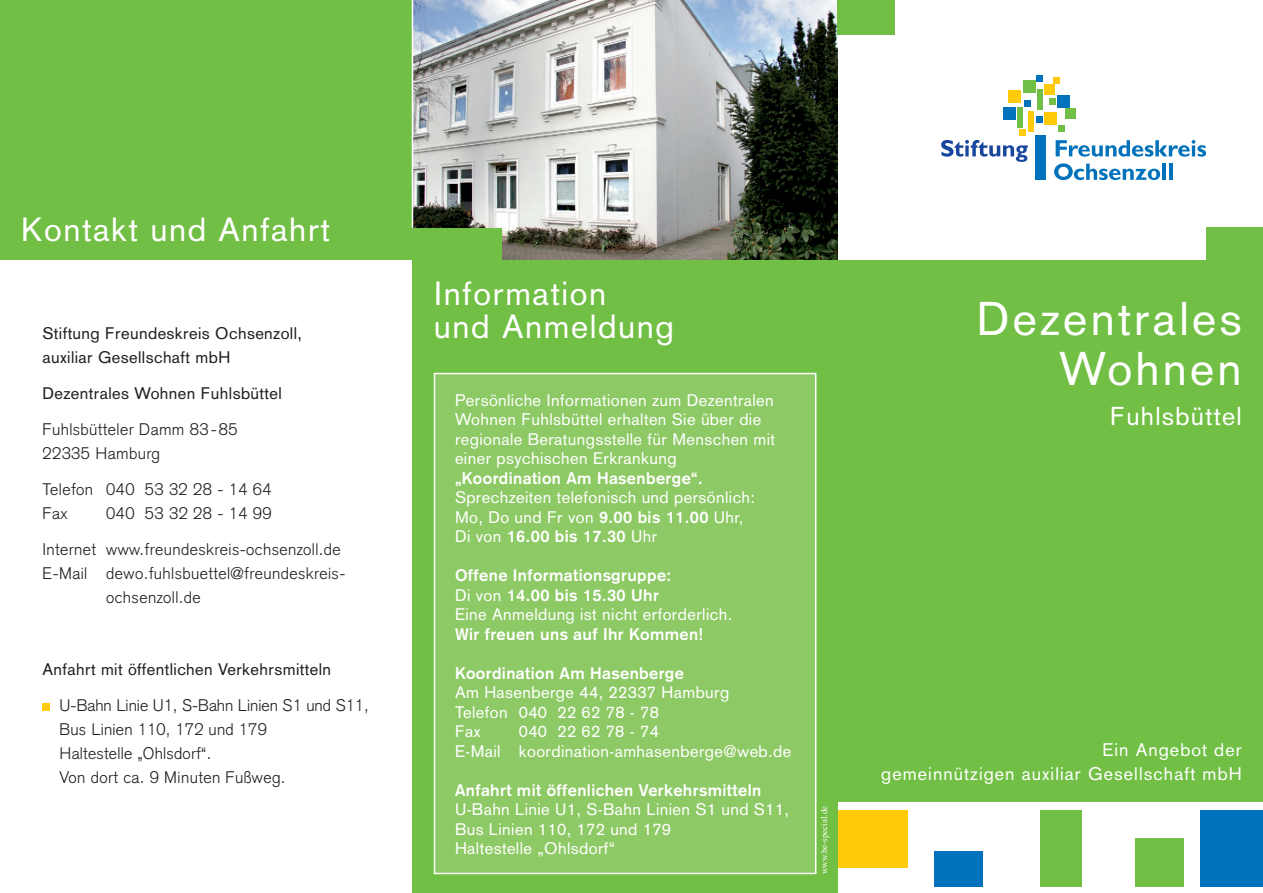
<style>
.page{position:relative;width:1263px;height:893px;background:#fff}
.page>*{position:absolute;margin:0;border:0;box-sizing:border-box;transform-origin:0 0}
.t1{font:46.5px/49.5px "Akzidenz Grotesk";letter-spacing:.07em;color:#fff;text-align:right}
.t2{font:33px/33px "Akzidenz Grotesk";letter-spacing:.05em;color:#fff}
.t3{font:25.5px "Akzidenz Grotesk";letter-spacing:.05em;color:#fff}
.t4{font:18px/24px "Akzidenz Grotesk";letter-spacing:.06em;color:#fff;text-align:right}
.t5{font:16.5px/19.5px "Akzidenz Grotesk";letter-spacing:.025em;color:#fff}
.t6{font:300 16.5px/24px "Akzidenz Grotesk";letter-spacing:.025em;color:#231f20}
.t7{font:700 16.5px/19.5px "Akzidenz Grotesk";letter-spacing:.025em;color:#fff}
.t8{font:16.5px/24px "Akzidenz Grotesk";letter-spacing:.025em;color:#231f20}
.t9{font:9px "Times";color:#fff}
.s1{font-weight:700}
.s2{font-weight:400}
</style>
<div class="page">
<div style="left:412px;top:228px;width:426px;height:665px;background:#71bf44"></div>
<div style="left:838px;top:228px;width:425px;height:574px;background:#71bf44"></div>
<div style="left:0;top:0;width:417px;height:260px;background:#71bf44"></div>
<div style="left:1028px;top:111px;width:5px;height:20px;background:#feca0a"></div>
<div style="left:1035px;top:135px;width:11px;height:45px;background:#0072bc"></div>
<div style="left:1037px;top:89px;width:5px;height:20px;background:#71bf44"></div>
<div style="left:1057px;top:95px;width:12px;height:12px;background:#0072bc"></div>
<svg style="left:1054px;top:77px;width:6px;height:6px"></svg>
<div style="left:1008px;top:90px;width:12px;height:12px;background:#feca0a"></div>
<div style="left:1045px;top:85px;width:10px;height:10px;background:#feca0a"></div>
<div style="left:1023px;top:80px;width:12px;height:13px;background:#71bf44"></div>
<div style="left:1044px;top:113px;width:12px;height:12px;background:#feca0a"></div>
<svg style="left:1024px;top:100px;width:6px;height:6px"></svg>
<svg style="left:1036px;top:117px;width:6px;height:6px"></svg>
<svg style="left:1058px;top:125px;width:6px;height:6px"></svg>
<div style="left:1065px;top:109px;width:10px;height:10px;background:#71bf44"></div>
<div style="left:1017px;top:108px;width:5px;height:20px;background:#71bf44"></div>
<svg style="left:1036px;top:75px;width:6px;height:6px"></svg>
<div style="left:1003px;top:108px;width:12px;height:12px;background:#0072bc"></div>
<svg style="left:1049px;top:99px;width:6px;height:6px"></svg>
<svg style="left:941px;top:130px;width:87px;height:32px"></svg>
<svg style="left:1056px;top:140px;width:150px;height:17px"></svg>
<svg style="left:1054px;top:163px;width:106px;height:17px"></svg>
<hr style="left:1162px;top:164px;width:4px;height:16px;background:#0072bc">
<hr style="left:1169px;top:164px;width:3px;height:16px;background:#0072bc">
<img style="left:413px;top:0;width:425px;height:260px">
<div style="left:406px;top:228px;width:95px;height:32px;background:#71bf44"></div>
<hr style="left:412px;top:0;width:1px;height:228px;background:#fff">
<div style="left:43px;top:703px;width:7px;height:7px;background:#feca0a"></div>
<div style="left:1040px;top:810px;width:41px;height:77px;background:#71bf44"></div>
<div style="left:1200px;top:810px;width:63px;height:77px;background:#0072bc"></div>
<div style="left:838px;top:810px;width:69px;height:58px;background:#feca0a"></div>
<div style="left:935px;top:852px;width:48px;height:35px;background:#0072bc"></div>
<div style="left:1135px;top:838px;width:48px;height:48px;background:#71bf44"></div>
<div style="left:435px;top:374px;width:380px;height:499px;background:#8dc964"></div>
<div style="left:434px;top:373px;width:382px;height:501px;border:2px solid #fff"></div>
<div style="left:838px;top:0;width:57px;height:34px;background:#71bf44"></div>
<div style="left:838px;top:224px;width:367px;height:36px;background:#fff"></div>
<h2 class="t2" style="left:21px;top:216px;width:310px">Kontakt und Anfahrt</h2>
<p class="t8" style="left:43px;top:322px;width:261px">Stiftung Freundeskreis Ochsenzoll, auxiliar Gesellschaft mbH</p>
<p class="t8" style="left:43px;top:382px;width:241px">Dezentrales Wohnen Fuhlsbüttel</p>
<p class="t6" style="left:43px;top:419px;width:197px">Fuhlsbütteler Damm 83-85<br>22335 Hamburg</p>
<p class="t6" style="left:43px;top:479px;width:231px">Telefon 040 53 32 28 - 14 64<br>Fax</p>
<p class="t6" style="left:43px;top:497px;width:300px;line-height:36px;text-align:center">040 53 32 28 - 14 99<br>Internet www.freundeskreis-ochsenzoll.de</p>
<p class="t6" style="left:106px;top:563px;width:241px;text-indent:-64px">E-Mail dewo.fuhlsbuettel@freundeskreis&shy;ochsenzoll.de</p>
<p class="t8" style="left:43px;top:658px;width:290px">Anfahrt mit öffentlichen Verkehrsmitteln</p>
<p class="t6" style="left:59px;top:695px;width:311px">U-Bahn Linie U1, S-Bahn Linien S1 und S11,<br>Bus Linien 110, 172 und 179<br>Haltestelle „Ohlsdorf“.<br>Von dort ca. 9 Minuten Fußweg.</p>
<h2 class="t2" style="left:434px;top:280px;width:242px">Information<br>und Anmeldung</h2>
<p class="t5" style="left:455px;top:392px;width:322px">Persönliche Informationen zum Dezentralen Wohnen Fuhlsbüttel erhalten Sie über die regionale Beratungsstelle für Menschen mit einer psychischen Erkrankung</p>
<p class="t7" style="left:455px;top:469px;width:249px">„Koordination Am Hasenberge“.</p>
<p class="t5" style="left:455px;top:489px;width:302px">Sprechzeiten telefonisch und persönlich:<br>Mo, Do und Fr von <span class="s1">9.00 bis 11.00</span> Uhr,<br>Di von <span class="s1">16.00 bis 17.30</span> Uhr</p>
<p class="t7" style="left:455px;top:567px;width:279px">Offene Informationsgruppe:<br><span class="s2">Di von</span> 14.00 bis 15.30 Uhr<br><span class="s2">Eine Anmeldung ist nicht erforderlich.</span></p>
<p class="t7" style="left:455px;top:625px;width:250px">Wir freuen uns auf Ihr Kommen!</p>
<p class="t7" style="left:455px;top:664px;width:231px">Koordination Am Hasenberge</p>
<p class="t5" style="left:455px;top:684px;width:276px">Am Hasenberge 44, 22337 Hamburg<br>Telefon 040 22 62 78 - 78<br>Fax</p>
<p class="t5" style="left:455px;top:723px;width:338px;text-indent:64px">040 22 62 78 - 74<br>E-Mail koordination-amhasenberge@web.de</p>
<p class="t7" style="left:455px;top:781px;width:308px">Anfahrt mit öffenlichen Verkehrsmitteln</p>
<p class="t5" style="left:455px;top:802px;width:335px">U-Bahn Linie U1, S-Bahn Linien S1 und S11,<br>Bus Linien 110, 172 und 179<br>Haltestelle „Ohlsdorf“</p>
<p class="t9" style="left:819px;top:874px;width:70px;rotate:-90deg">www.be-special.de</p>
<h1 class="t1" style="left:977px;top:299px;width:266px">Dezentrales<br>Wohnen</h1>
<h3 class="t3" style="left:1110px;top:407px;width:133px">Fuhlsbüttel</h3>
<p class="t4" style="left:881px;top:740px;width:362px">Ein Angebot der<br>gemeinnützigen auxiliar Gesellschaft mbH</p>
</div>
